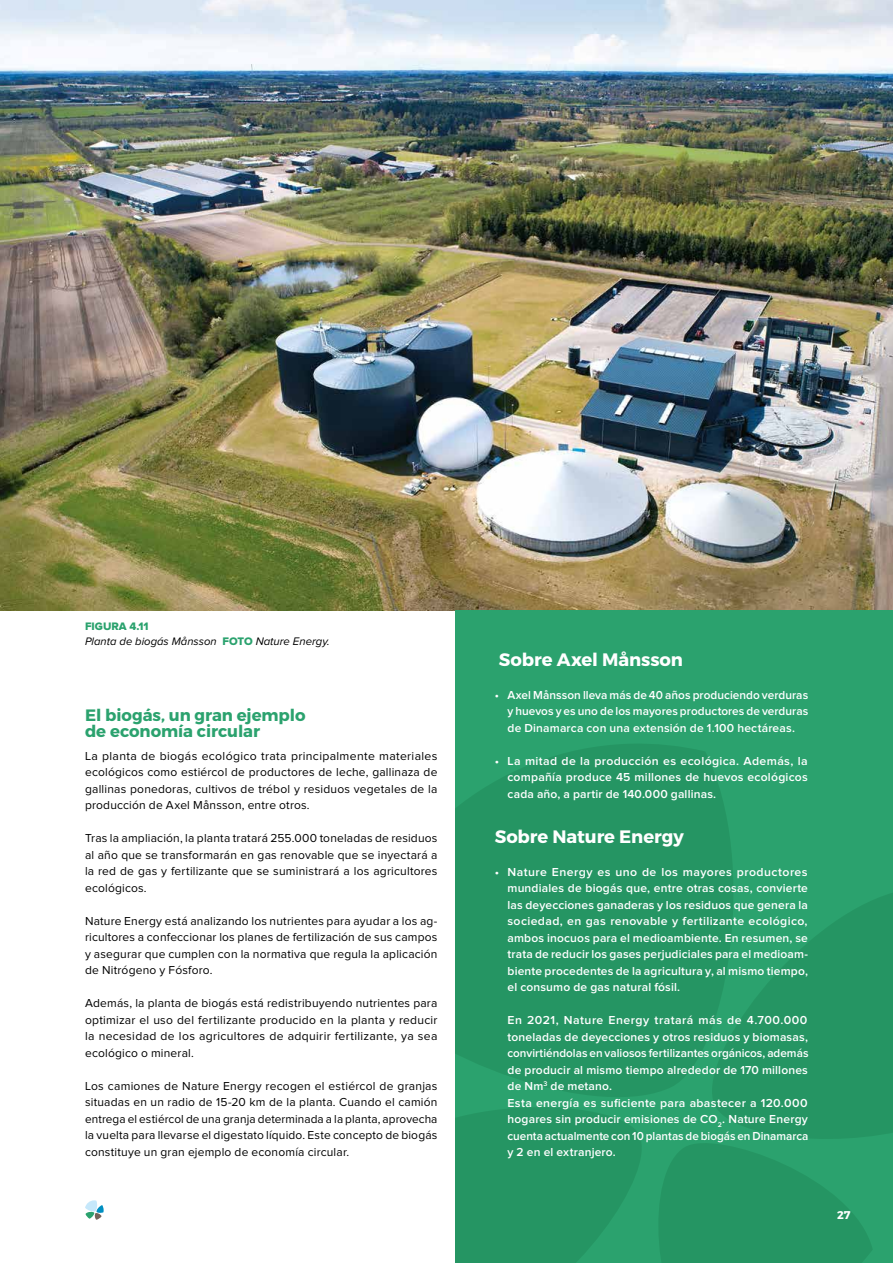
<style>
.page{position:relative;width:893px;height:1263px;background:#fff}
.page>*{position:absolute;margin:0;border:0;box-sizing:border-box;transform-origin:0 0}
.t1{font:700 18px "Montserrat";letter-spacing:-.005em;color:#fff}
.t2{font:700 16.5px/16.5px "Montserrat";letter-spacing:-.005em;color:#2ba26e}
.t3{font:12px/16.5px "Proxima Nova";letter-spacing:.015em;color:#000;text-align:justify}
.t4{font:600 12px/16.5px "Proxima Nova";letter-spacing:.015em;color:#fff;text-align:justify}
.t5{font:italic 11.25px "Proxima Nova";color:#000}
.t6{font:11.25px "Proxima Nova Extrabld";color:#2ba26e}
.t7{font:700 11.25px "Montserrat";color:#fff}
.s1{font-family:"Proxima Nova Extrabld";font-style:normal;font-size:11.4px;color:#2ba26e}
.s2{font-size:11.4px}
</style>
<div class="page">
<svg style="left:85px;top:1200px;width:19px;height:20px"></svg>
<img style="left:0;top:0;width:893px;height:611px">
<div style="left:455px;top:611px;width:438px;height:652px;background:#2ba26e"></div>
<svg style="left:455px;top:744px;width:278px;height:345px;fill:#259563"></svg>
<svg style="left:693px;top:892px;width:200px;height:244px;fill:#259563"></svg>
<svg style="left:455px;top:1089px;width:418px;height:174px"></svg>
<p class="t6" style="left:85px;top:621px;width:65px">FIGURA 4.11</p>
<p class="t5" style="left:85px;top:636px;width:246px">Planta de biogás Månsson <span class="s1">FOTO</span> <span class="s2">Nature Energy.</span></p>
<h2 class="t2" style="left:85px;top:707px;width:222px">El biogás, un gran ejemplo de economía circular</h2>
<p class="t3" style="left:85px;top:748px;width:354px">La planta de biogás ecológico trata principalmente materiales ecológicos como estiércol de productores de leche, gallinaza de gallinas ponedoras, cultivos de trébol y residuos vegetales de la producción de Axel Månsson, entre otros.</p>
<p class="t3" style="left:85px;top:830px;width:354px">Tras la ampliación, la planta tratará 255.000 toneladas de residuos al año que se transformarán en gas renovable que se inyectará a la red de gas y fertilizante que se suministrará a los agricultores ecológicos.</p>
<p class="t3" style="left:85px;top:913px;width:354px">Nature Energy está analizando los nutrientes para ayudar a los ag&shy;ricultores a confeccionar los planes de fertilización de sus campos y asegurar que cumplen con la normativa que regula la aplicación de Nitrógeno y Fósforo.</p>
<p class="t3" style="left:85px;top:995px;width:354px">Además, la planta de biogás está redistribuyendo nutrientes para optimizar el uso del fertilizante producido en la planta y reducir la necesidad de los agricultores de adquirir fertilizante, ya sea ecológico o mineral.</p>
<p class="t3" style="left:85px;top:1078px;width:354px">Los camiones de Nature Energy recogen el estiércol de granjas situadas en un radio de 15-20 km de la planta. Cuando el camión entrega el estiércol de una granja determinada a la planta, aprovecha la vuelta para llevarse el digestato líquido. Este concepto de biogás constituye un gran ejemplo de economía circular.</p>
<h1 class="t1" style="left:499px;top:648px;width:186px">Sobre Axel Månsson</h1>
<p class="t4" style="left:507px;top:687px;width:302px;text-indent:-13px">• Axel Månsson lleva más de 40 años produciendo verduras y huevos y es uno de los mayores productores de verduras de Dinamarca con una extensión de 1.100 hectáreas.</p>
<p class="t4" style="left:507px;top:753px;width:302px;text-indent:-13px">• La mitad de la producción es ecológica. Además, la compañía produce 45 millones de huevos ecológicos cada año, a partir de 140.000 gallinas.</p>
<h1 class="t1" style="left:495px;top:825px;width:191px">Sobre Nature Energy</h1>
<p class="t4" style="left:507px;top:864px;width:302px;text-indent:-13px">• Nature Energy es uno de los mayores productores mundiales de biogás que, entre otras cosas, convierte las deyecciones ganaderas y los residuos que genera la sociedad, en gas renovable y fertilizante ecológico, ambos inocuos para el medioambiente. En resumen, se trata de reducir los gases perjudiciales para el medioam&shy;biente procedentes de la agricultura y, al mismo tiempo, el consumo de gas natural fósil.</p>
<p class="t4" style="left:507px;top:1012px;width:302px;text-align:left">En 2021, Nature Energy tratará más de 4.700.000 toneladas de deyecciones y otros residuos y biomasas, convirtiéndolas en valiosos fertilizantes orgánicos, además de producir al mismo tiempo alrededor de 170 millones de Nm<sup>3</sup> de metano.<br>Esta energía es suficiente para abastecer a 120.000 hogares sin producir emisiones de CO<sub>2</sub>. Nature Energy cuenta actualmente con 10 plantas de biogás en Dinamarca y 2 en el extranjero.</p>
<p class="t7" style="left:837px;top:1208px;width:15px">27</p>
</div>
